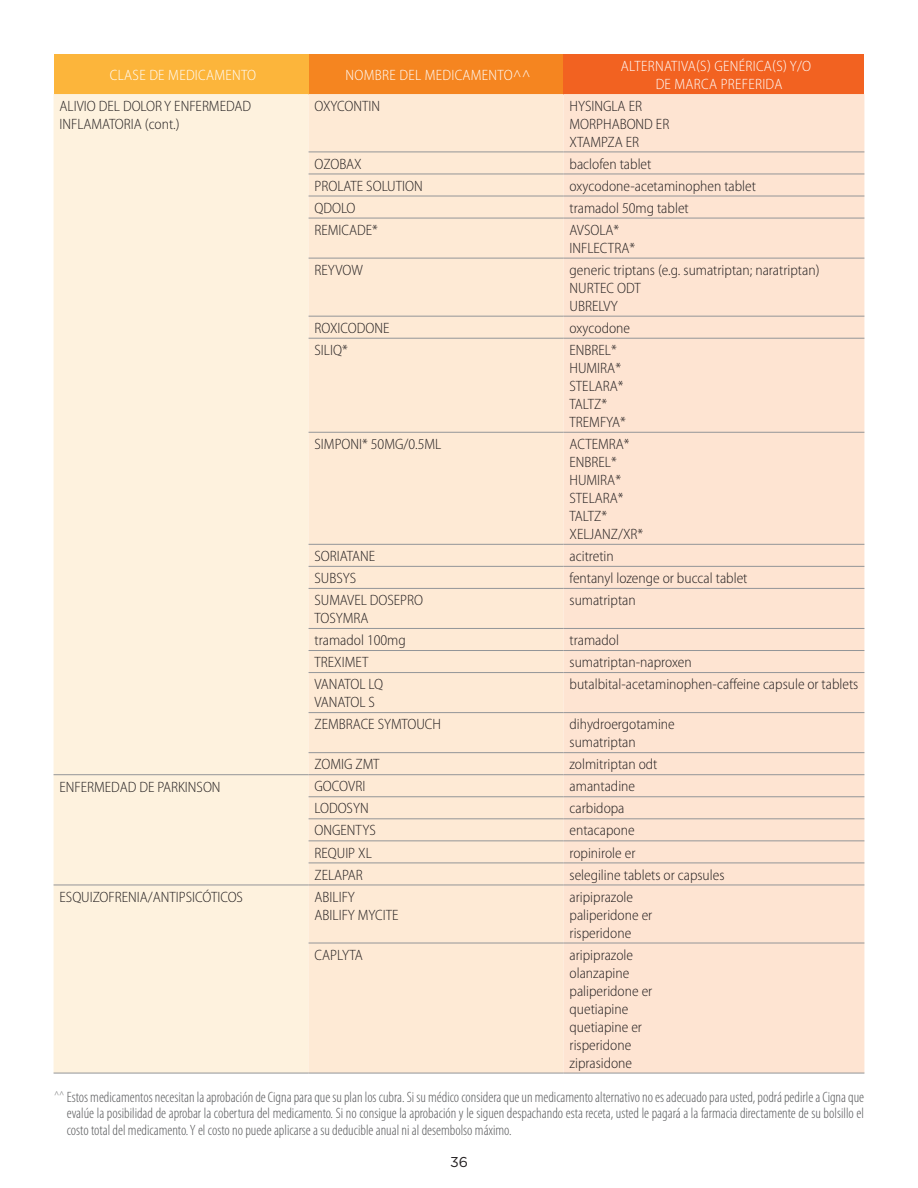
<style>
.page{position:relative;width:918px;height:1188px;background:#fff}
.page>*{position:absolute;margin:0;border:0;box-sizing:border-box;transform-origin:0 0}
.t1{font:300 semi-condensed 15px/18px "Myriad Pro";color:#231f20}
.NB-Legal_copy_Cat{font:300 condensed 15px/16.5px "Myriad Pro";color:#57585a;text-align:justify}
.Table_column_header{font:300 semi-condensed 15px/18px "Myriad Pro";letter-spacing:.02em;color:#fff;text-align:center}
.t2{font:300 semi-condensed 15px "Myriad Pro";letter-spacing:-.03em;color:#231f20}
.t3{font:14.25px "Gotham";color:#231f20}
</style>
<div class="page">
<div style="left:54px;top:54px;width:255px;height:40px;background:#fcb53b"></div>
<div style="left:309px;top:54px;width:255px;height:40px;background:#f58520"></div>
<div style="left:564px;top:54px;width:300px;height:40px;background:#f26221"></div>
<div style="left:54px;top:94px;width:255px;height:979px;background:#fef2de"></div>
<div style="left:309px;top:94px;width:255px;height:979px;background:#feead5"></div>
<div style="left:564px;top:94px;width:300px;height:979px;background:#fee4d2"></div>
<hr style="left:309px;top:152px;width:255px;height:1px;background:#939598">
<hr style="left:564px;top:152px;width:300px;height:1px;background:#939598">
<hr style="left:309px;top:174px;width:255px;height:1px;background:#939598">
<hr style="left:564px;top:174px;width:300px;height:1px;background:#939598">
<hr style="left:309px;top:196px;width:255px;height:1px;background:#939598">
<hr style="left:564px;top:196px;width:300px;height:1px;background:#939598">
<hr style="left:309px;top:218px;width:255px;height:1px;background:#939598">
<hr style="left:564px;top:218px;width:300px;height:1px;background:#939598">
<hr style="left:309px;top:258px;width:255px;height:1px;background:#939598">
<hr style="left:564px;top:258px;width:300px;height:1px;background:#939598">
<hr style="left:309px;top:316px;width:255px;height:1px;background:#939598">
<hr style="left:564px;top:316px;width:300px;height:1px;background:#939598">
<hr style="left:309px;top:338px;width:255px;height:1px;background:#939598">
<hr style="left:564px;top:338px;width:300px;height:1px;background:#939598">
<hr style="left:309px;top:432px;width:255px;height:1px;background:#939598">
<hr style="left:564px;top:432px;width:300px;height:1px;background:#939598">
<hr style="left:309px;top:544px;width:255px;height:1px;background:#939598">
<hr style="left:564px;top:544px;width:300px;height:1px;background:#939598">
<hr style="left:309px;top:566px;width:255px;height:1px;background:#939598">
<hr style="left:564px;top:566px;width:300px;height:1px;background:#939598">
<hr style="left:309px;top:588px;width:255px;height:1px;background:#939598">
<hr style="left:564px;top:588px;width:300px;height:1px;background:#939598">
<hr style="left:309px;top:628px;width:255px;height:1px;background:#939598">
<hr style="left:564px;top:628px;width:300px;height:1px;background:#939598">
<hr style="left:309px;top:650px;width:255px;height:1px;background:#939598">
<hr style="left:564px;top:650px;width:300px;height:1px;background:#939598">
<hr style="left:309px;top:672px;width:255px;height:1px;background:#939598">
<hr style="left:564px;top:672px;width:300px;height:1px;background:#939598">
<hr style="left:309px;top:712px;width:255px;height:1px;background:#939598">
<hr style="left:564px;top:712px;width:300px;height:1px;background:#939598">
<hr style="left:309px;top:752px;width:255px;height:1px;background:#939598">
<hr style="left:564px;top:752px;width:300px;height:1px;background:#939598">
<hr style="left:309px;top:774px;width:255px;height:1px;background:#939598">
<hr style="left:564px;top:774px;width:300px;height:1px;background:#939598">
<hr style="left:309px;top:797px;width:255px;height:1px;background:#939598">
<hr style="left:564px;top:797px;width:300px;height:1px;background:#939598">
<hr style="left:309px;top:819px;width:255px;height:1px;background:#939598">
<hr style="left:564px;top:819px;width:300px;height:1px;background:#939598">
<hr style="left:309px;top:841px;width:255px;height:1px;background:#939598">
<hr style="left:564px;top:841px;width:300px;height:1px;background:#939598">
<hr style="left:309px;top:863px;width:255px;height:1px;background:#939598">
<hr style="left:564px;top:863px;width:300px;height:1px;background:#939598">
<hr style="left:309px;top:885px;width:255px;height:1px;background:#939598">
<hr style="left:564px;top:885px;width:300px;height:1px;background:#939598">
<hr style="left:309px;top:943px;width:255px;height:1px;background:#939598">
<hr style="left:564px;top:943px;width:300px;height:1px;background:#939598">
<hr style="left:309px;top:1073px;width:255px;height:1px;background:#939598">
<hr style="left:564px;top:1073px;width:300px;height:1px;background:#939598">
<hr style="left:54px;top:774px;width:255px;height:1px;background:#939598">
<hr style="left:54px;top:885px;width:255px;height:1px;background:#939598">
<hr style="left:54px;top:1073px;width:255px;height:1px;background:#939598">
<p class="Table_column_header" style="left:110px;top:66px;width:148px">CLASE DE MEDICAMENTO</p>
<p class="Table_column_header" style="left:346px;top:66px;width:187px">NOMBRE DEL MEDICAMENTO^^</p>
<p class="Table_column_header" style="left:621px;top:57px;width:192px">ALTERNATIVA(S) GENÉRICA(S) Y/O<br>DE MARCA PREFERIDA</p>
<p class="t1" style="left:60px;top:97px;width:193px">ALIVIO DEL DOLOR Y ENFERMEDAD<br>INFLAMATORIA (cont.)</p>
<p class="t1" style="left:315px;top:96px;width:67px">OXYCONTIN</p>
<p class="t1" style="left:570px;top:96px;width:74px">HYSINGLA ER</p>
<p class="t1" style="left:570px;top:114px;width:101px">MORPHABOND ER</p>
<p class="t1" style="left:570px;top:132px;width:71px">XTAMPZA ER</p>
<p class="t1" style="left:315px;top:154px;width:49px">OZOBAX</p>
<p class="t1" style="left:570px;top:154px;width:83px">baclofen tablet</p>
<p class="t1" style="left:315px;top:177px;width:110px">PROLATE SOLUTION</p>
<p class="t1" style="left:570px;top:177px;width:188px">oxycodone-acetaminophen tablet</p>
<p class="t1" style="left:315px;top:199px;width:43px">QDOLO</p>
<p class="t1" style="left:570px;top:199px;width:121px">tramadol 50mg tablet</p>
<p class="t1" style="left:315px;top:221px;width:65px">REMICADE*</p>
<p class="t1" style="left:570px;top:221px;width:51px">AVSOLA*</p>
<p class="t1" style="left:570px;top:239px;width:67px">INFLECTRA*</p>
<p class="t1" style="left:315px;top:261px;width:50px">REYVOW</p>
<p class="t1" style="left:570px;top:261px;width:252px">generic triptans (e.g. sumatriptan; naratriptan)</p>
<p class="t1" style="left:570px;top:279px;width:73px">NURTEC ODT</p>
<p class="t1" style="left:570px;top:297px;width:50px">UBRELVY</p>
<p class="t1" style="left:315px;top:319px;width:77px">ROXICODONE</p>
<p class="t1" style="left:570px;top:319px;width:62px">oxycodone</p>
<p class="t1" style="left:315px;top:341px;width:35px">SILIQ*</p>
<p class="t1" style="left:570px;top:341px;width:49px">ENBREL*</p>
<p class="t1" style="left:570px;top:359px;width:53px">HUMIRA*</p>
<p class="t1" style="left:570px;top:377px;width:56px">STELARA*</p>
<p class="t1" style="left:570px;top:395px;width:39px">TALTZ*</p>
<p class="t1" style="left:570px;top:413px;width:58px">TREMFYA*</p>
<p class="t1" style="left:315px;top:435px;width:128px">SIMPONI* 50MG/0.5ML</p>
<p class="t1" style="left:570px;top:435px;width:62px">ACTEMRA*</p>
<p class="t1" style="left:570px;top:453px;width:49px">ENBREL*</p>
<p class="t1" style="left:570px;top:471px;width:53px">HUMIRA*</p>
<p class="t1" style="left:570px;top:489px;width:56px">STELARA*</p>
<p class="t1" style="left:570px;top:507px;width:39px">TALTZ*</p>
<p class="t1" style="left:570px;top:525px;width:75px">XELJANZ/XR*</p>
<p class="t1" style="left:315px;top:547px;width:62px">SORIATANE</p>
<p class="t1" style="left:570px;top:547px;width:46px">acitretin</p>
<p class="t1" style="left:315px;top:569px;width:43px">SUBSYS</p>
<p class="t1" style="left:570px;top:569px;width:179px">fentanyl lozenge or buccal tablet</p>
<p class="t1" style="left:315px;top:591px;width:110px">SUMAVEL DOSEPRO</p>
<p class="t1" style="left:315px;top:609px;width:55px">TOSYMRA</p>
<p class="t1" style="left:570px;top:591px;width:68px">sumatriptan</p>
<p class="t1" style="left:315px;top:631px;width:93px">tramadol 100mg</p>
<p class="t1" style="left:570px;top:631px;width:51px">tramadol</p>
<p class="t1" style="left:315px;top:653px;width:55px">TREXIMET</p>
<p class="t1" style="left:570px;top:653px;width:124px">sumatriptan-naproxen</p>
<p class="t2" style="left:315px;top:675px;width:70px">VANATOL LQ</p>
<p class="t1" style="left:315px;top:693px;width:62px">VANATOL S</p>
<p class="t1" style="left:570px;top:675px;width:290px">butalbital-acetaminophen-caffeine capsule or tablets</p>
<p class="t1" style="left:315px;top:715px;width:128px">ZEMBRACE SYMTOUCH</p>
<p class="t1" style="left:570px;top:715px;width:107px">dihydroergotamine</p>
<p class="t1" style="left:570px;top:733px;width:68px">sumatriptan</p>
<p class="t1" style="left:315px;top:755px;width:67px">ZOMIG ZMT</p>
<p class="t1" style="left:570px;top:755px;width:89px">zolmitriptan odt</p>
<p class="t1" style="left:60px;top:778px;width:163px">ENFERMEDAD DE PARKINSON</p>
<p class="t1" style="left:315px;top:777px;width:52px">GOCOVRI</p>
<p class="t1" style="left:570px;top:777px;width:67px">amantadine</p>
<p class="t1" style="left:315px;top:799px;width:56px">LODOSYN</p>
<p class="t1" style="left:570px;top:799px;width:56px">carbidopa</p>
<p class="t1" style="left:315px;top:821px;width:63px">ONGENTYS</p>
<p class="t1" style="left:570px;top:821px;width:67px">entacapone</p>
<p class="t1" style="left:315px;top:843px;width:59px">REQUIP XL</p>
<p class="t1" style="left:570px;top:843px;width:67px">ropinirole er</p>
<p class="t1" style="left:315px;top:865px;width:50px">ZELAPAR</p>
<p class="t1" style="left:570px;top:865px;width:156px">selegiline tablets or capsules</p>
<p class="t1" style="left:60px;top:888px;width:185px">ESQUIZOFRENIA/ANTIPSICÓTICOS</p>
<p class="t1" style="left:315px;top:888px;width:42px">ABILIFY</p>
<p class="t1" style="left:315px;top:906px;width:85px">ABILIFY MYCITE</p>
<p class="t1" style="left:570px;top:888px;width:65px">aripiprazole</p>
<p class="t1" style="left:570px;top:906px;width:84px">paliperidone er</p>
<p class="t1" style="left:570px;top:924px;width:63px">risperidone</p>
<p class="t1" style="left:315px;top:946px;width:50px">CAPLYTA</p>
<p class="t1" style="left:570px;top:946px;width:65px">aripiprazole</p>
<p class="t1" style="left:570px;top:964px;width:61px">olanzapine</p>
<p class="t1" style="left:570px;top:982px;width:84px">paliperidone er</p>
<p class="t1" style="left:570px;top:1000px;width:60px">quetiapine</p>
<p class="t1" style="left:570px;top:1018px;width:74px">quetiapine er</p>
<p class="t1" style="left:570px;top:1036px;width:63px">risperidone</p>
<p class="t1" style="left:570px;top:1054px;width:64px">ziprasidone</p>
<p class="NB-Legal_copy_Cat" style="left:67px;top:1088px;width:799px;text-indent:-13px"><sup>^^</sup> Estos medicamentos necesitan la aprobación de Cigna para que su plan los cubra. Si su médico considera que un medicamento alternativo no es adecuado para usted, podrá pedirle a Cigna que evalúe la posibilidad de aprobar la cobertura del medicamento. Si no consigue la aprobación y le siguen despachando esta receta, usted le pagará a la farmacia directamente de su bolsillo el costo total del medicamento. Y el costo no puede aplicarse a su deducible anual ni al desembolso máximo.</p>
<p class="t3" style="left:450px;top:1154px;width:19px">36</p>
</div>
